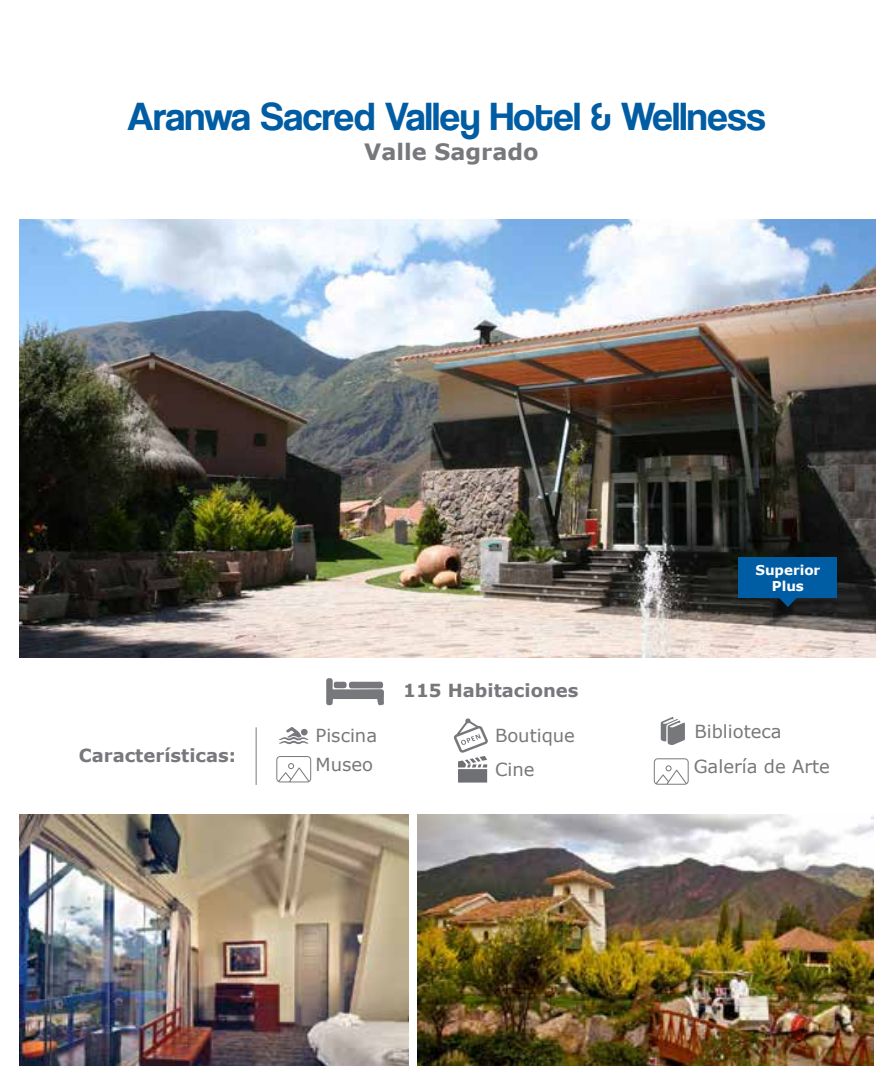
<style>
.page{position:relative;width:893px;height:1085px;background:#fff}
.page>*{position:absolute;margin:0;border:0;box-sizing:border-box;transform-origin:0 0}
.t1{font:40.5px "Coolvetica Rg";color:#005ca3}
.t2{font:700 22.5px "Verdana";color:#77787b}
.t3{font:18px/29.9px "Verdana";color:#77787b}
.t4{font:700 18px "Verdana";color:#77787b}
.t5{font:700 13.5px/16.2px "Verdana";color:#fff;text-align:center}
</style>
<div class="page">
<img style="left:19px;top:219px;width:856px;height:438px">
<img style="left:417px;top:814px;width:457px;height:251px">
<img style="left:19px;top:814px;width:389px;height:251px">
<svg style="left:326px;top:678px;width:58px;height:28px"></svg>
<hr style="left:256px;top:727px;width:1px;height:57px;background:#77787b">
<svg style="left:661px;top:717px;width:24px;height:27px"></svg>
<svg style="left:654px;top:758px;width:35px;height:26px"></svg>
<svg style="left:276px;top:756px;width:35px;height:26px"></svg>
<svg style="left:279px;top:727px;width:29px;height:17px"></svg>
<div style="left:301px;top:728px;width:7px;height:7px;background:#77787b;border-radius:50%"></div>
<svg style="left:453px;top:718px;width:35px;height:64px"></svg>
<div style="left:739px;top:557px;width:98px;height:40px;background:#005ca3"></div>
<svg style="left:776px;top:597px;width:24px;height:10px"></svg>
<h1 class="t1" style="left:128px;top:92px;width:639px">Aranwa Sacred Valley Hotel &amp; Wellness</h1>
<p class="t2" style="left:364px;top:135px;width:176px">Valle Sagrado</p>
<p class="t4" style="left:79px;top:743px;width:159px">Características:</p>
<p class="t4" style="left:403px;top:677px;width:177px">115 Habitaciones</p>
<p class="t5" style="left:755px;top:561px;width:66px">Superior<br>Plus</p>
<p class="t3" style="left:315px;top:719px;width:63px">Piscina<br>Museo</p>
<p class="t3" style="left:495px;top:719px;width:82px">Boutique</p>
<p class="t3" style="left:694px;top:716px;width:89px">Biblioteca</p>
<p class="t3" style="left:495px;top:754px;width:41px">Cine</p>
<p class="t3" style="left:694px;top:751px;width:138px">Galería de Arte</p>
</div>
